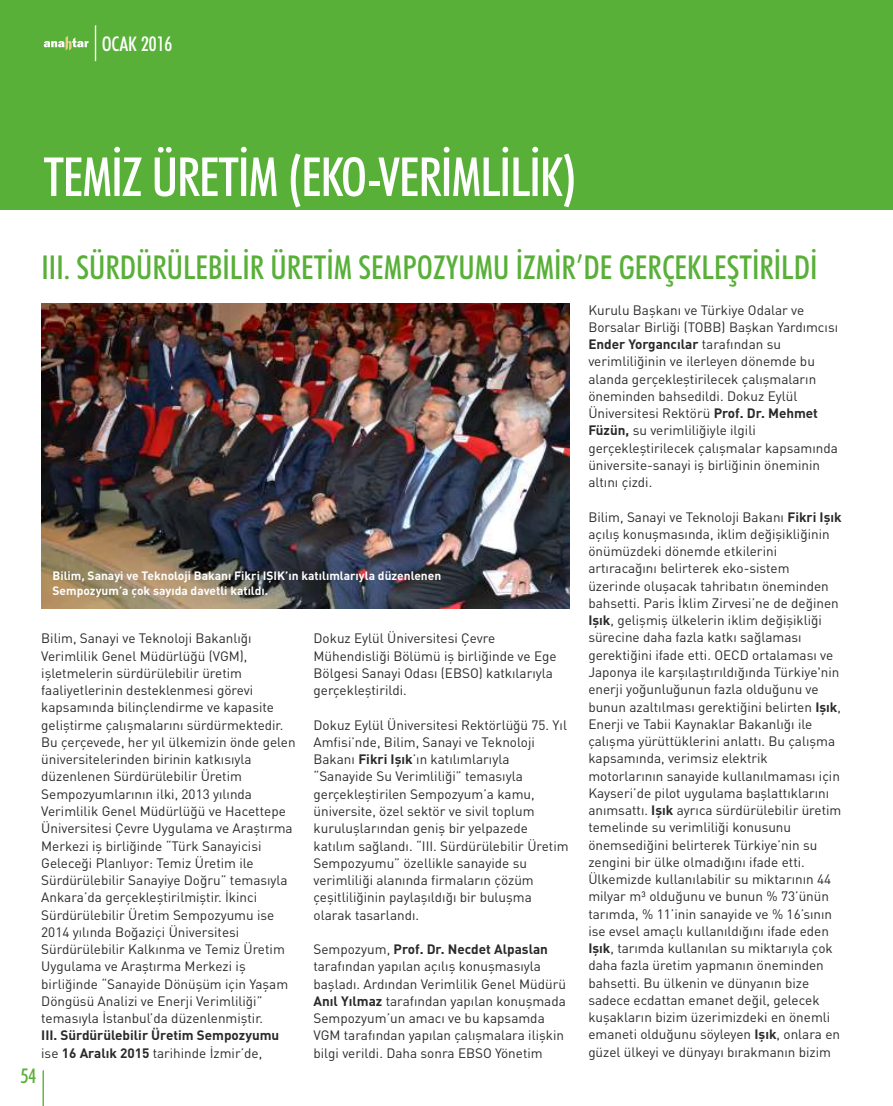
<style>
.page{position:relative;width:893px;height:1106px;background:#fff}
.page>*{position:absolute;margin:0;border:0;box-sizing:border-box;transform-origin:0 0}
.t1{font:500 condensed 54px "Futura BT";letter-spacing:-.025em;color:#fefefe}
.t2{font:500 condensed 33px "Futura BT";color:#59b039}
.t3{font:500 condensed 20.25px "Futura BT";color:#fefefe}
.t4{font:500 condensed 20.25px "Futura BT";color:#59b039}
.t5{font:13.5px/17.2px "DIN Pro";color:#2b2a29}
.t6{font:700 13.5px/17.2px "DIN Pro";color:#2b2a29}
.t7{font:700 12px/15.3px "DIN Pro";color:#fefefe}
.s1{font-weight:400}
.s2{font-weight:700}
</style>
<div class="page">
<svg style="left:43px;top:1070px;width:1px;height:36px"></svg>
<div style="left:0;top:0;width:893px;height:209px;background:#59b039"></div>
<svg style="left:95px;top:25px;width:1px;height:36px"></svg>
<svg style="left:44px;top:36px;width:44px;height:15px"></svg>
<img style="left:42px;top:304px;width:527px;height:305px">
<h3 class="t3" style="left:102px;top:36px;width:72px">OCAK 2016</h3>
<h1 class="t1" style="left:43px;top:155px;width:535px">TEMİZ ÜRETİM (EKO-VERİMLİLİK)</h1>
<h2 class="t2" style="left:42px;top:254px;width:777px">III. SÜRDÜRÜLEBİLİR ÜRETİM SEMPOZYUMU İZMİR’DE GERÇEKLEŞTİRİLDİ</h2>
<p class="t7" style="left:53px;top:569px;width:390px">Bilim, Sanayi ve Teknoloji Bakanı Fikri IŞIK’ın katılımlarıyla düzenlenen<br>Sempozyum’a çok sayıda davetli katıldı.</p>
<p class="t5" style="left:41px;top:631px;width:256px">Bilim, Sanayi ve Teknoloji Bakanlığı Verimlilik Genel Müdürlüğü (VGM), işletmelerin sürdürülebilir üretim faaliyetlerinin desteklenmesi görevi kapsamında bilinçlendirme ve kapasite geliştirme çalışmalarını sürdürmektedir.<br>Bu çerçevede, her yıl ülkemizin önde gelen üniversitelerinden birinin katkısıyla düzenlenen Sürdürülebilir Üretim Sempozyumlarının ilki, 2013 yılında Verimlilik Genel Müdürlüğü ve Hacettepe Üniversitesi Çevre Uygulama ve Araştırma Merkezi iş birliğinde “Türk Sanayicisi Geleceği Planlıyor: Temiz Üretim ile Sürdürülebilir Sanayiye Doğru” temasıyla Ankara’da gerçekleştirilmiştir. İkinci Sürdürülebilir Üretim Sempozyumu ise 2014 yılında Boğaziçi Üniversitesi Sürdürülebilir Kalkınma ve Temiz Üretim Uygulama ve Araştırma Merkezi iş birliğinde “Sanayide Dönüşüm için Yaşam Döngüsü Analizi ve Enerji Verimliliği” temasıyla İstanbul’da düzenlenmiştir.</p>
<p class="t6" style="left:41px;top:1028px;width:240px">III. Sürdürülebilir Üretim Sempozyumu <span class="s1">ise</span> 16 Aralık 2015 <span class="s1">tarihinde İzmir’de,</span></p>
<h3 class="t4" style="left:21px;top:1067px;width:17px">54</h3>
<p class="t5" style="left:314px;top:631px;width:245px">Dokuz Eylül Üniversitesi Çevre Mühendisliği Bölümü iş birliğinde ve Ege Bölgesi Sanayi Odası (EBSO) katkılarıyla gerçekleştirildi.</p>
<p class="t5" style="left:313px;top:717px;width:257px">Dokuz Eylül Üniversitesi Rektörlüğü 75. Yıl Amfisi’nde, Bilim, Sanayi ve Teknoloji Bakanı <span class="s2">Fikri Işık</span>’ın katılımlarıyla “Sanayide Su Verimliliği” temasıyla gerçekleştirilen Sempozyum’a kamu, üniversite, özel sektör ve sivil toplum kuruluşlarından geniş bir yelpazede katılım sağlandı. “III. Sürdürülebilir Üretim Sempozyumu” özellikle sanayide su verimliliği alanında firmaların çözüm çeşitliliğinin paylaşıldığı bir buluşma olarak tasarlandı.</p>
<p class="t5" style="left:313px;top:941px;width:254px">Sempozyum, <span class="s2">Prof. Dr. Necdet Alpaslan </span>tarafından yapılan açılış konuşmasıyla başladı. Ardından Verimlilik Genel Müdürü <span class="s2">Anıl Yılmaz</span> tarafından yapılan konuşmada Sempozyum’un amacı ve bu kapsamda VGM tarafından yapılan çalışmalara ilişkin bilgi verildi. Daha sonra EBSO Yönetim</p>
<p class="t5" style="left:588px;top:302px;width:251px">Kurulu Başkanı ve Türkiye Odalar ve Borsalar Birliği (TOBB) Başkan Yardımcısı <span class="s2">Ender Yorgancılar</span> tarafından su verimliliğinin ve ilerleyen dönemde bu alanda gerçekleştirilecek çalışmaların öneminden bahsedildi. Dokuz Eylül Üniversitesi Rektörü <span class="s2">Prof. Dr. Mehmet Füzün,</span> su verimliliğiyle ilgili gerçekleştirilecek çalışmalar kapsamında üniversite-sanayi iş birliğinin öneminin altını çizdi.</p>
<p class="t5" style="left:588px;top:509px;width:255px">Bilim, Sanayi ve Teknoloji Bakanı <span class="s2">Fikri Işık </span>açılış konuşmasında, iklim değişikliğinin önümüzdeki dönemde etkilerini artıracağını belirterek eko-sistem üzerinde oluşacak tahribatın öneminden bahsetti. Paris İklim Zirvesi’ne de değinen <span class="s2">Işık</span>, gelişmiş ülkelerin iklim değişikliği sürecine daha fazla katkı sağlaması gerektiğini ifade etti. OECD ortalaması ve Japonya ile karşılaştırıldığında Türkiye'nin enerji yoğunluğunun fazla olduğunu ve bunun azaltılması gerektiğini belirten <span class="s2">Işık</span>, Enerji ve Tabii Kaynaklar Bakanlığı ile çalışma yürüttüklerini anlattı. Bu çalışma kapsamında, verimsiz elektrik motorlarının sanayide kullanılmaması için Kayseri’de pilot uygulama başlattıklarını anımsattı. <span class="s2">Işık</span> ayrıca sürdürülebilir üretim temelinde su verimliliği konusunu önemsediğini belirterek Türkiye’nin su zengini bir ülke olmadığını ifade etti.<br>Ülkemizde kullanılabilir su miktarının 44 milyar m³ olduğunu ve bunun % 73’ünün tarımda, % 11’inin sanayide ve % 16’sının ise evsel amaçlı kullanıldığını ifade eden <span class="s2">Işık</span>, tarımda kullanılan su miktarıyla çok daha fazla üretim yapmanın öneminden bahsetti. Bu ülkenin ve dünyanın bize sadece ecdattan emanet değil, gelecek kuşakların bizim üzerimizdeki en önemli emaneti olduğunu söyleyen <span class="s2">Işık</span>, onlara en güzel ülkeyi ve dünyayı bırakmanın bizim</p>
</div>
